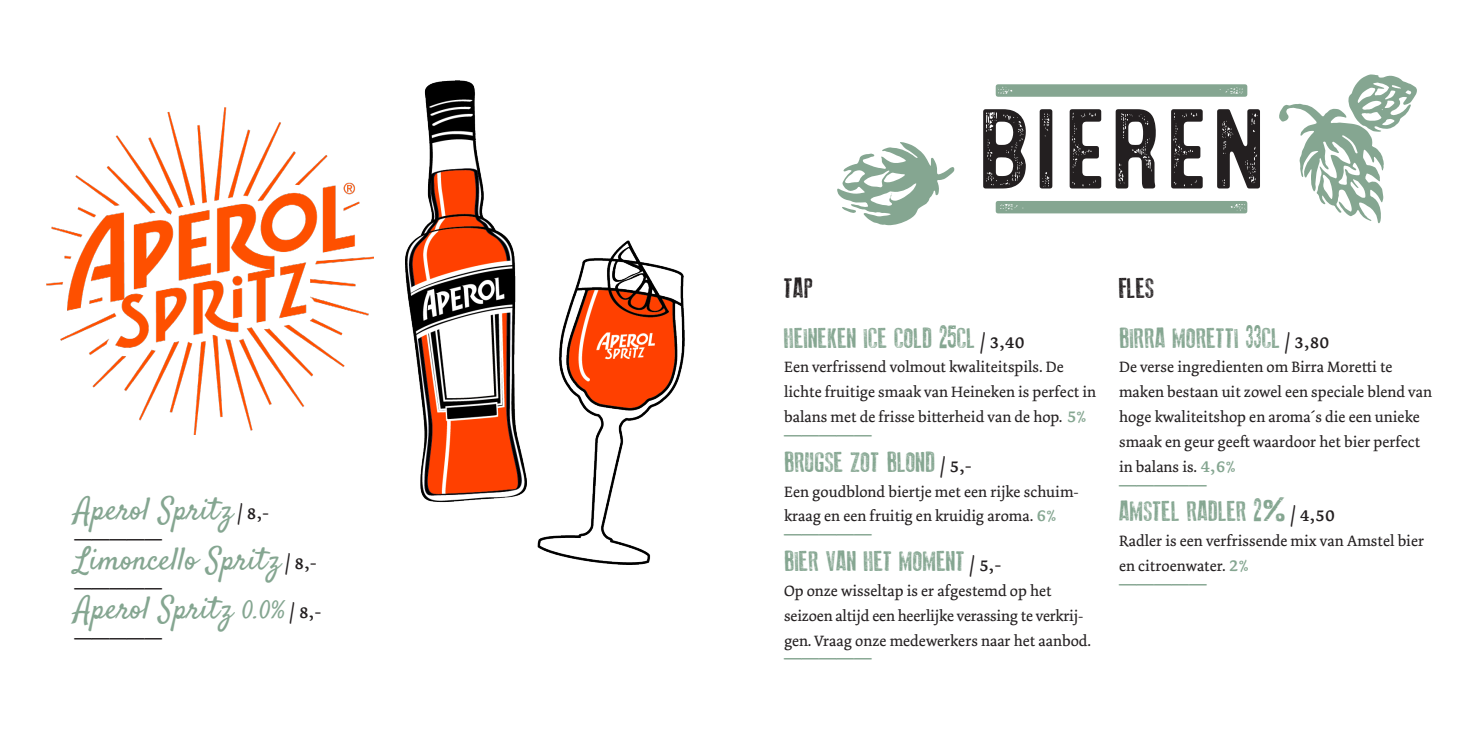
<style>
.page{position:relative;width:1469px;height:735px;background:#fff}
.page>*{position:absolute;margin:0;border:0;box-sizing:border-box;transform-origin:0 0}
.t1{font:31.5px "Satisfy";color:#85a691}
.t2{font:28px/49.7px "Old Press";color:#85a691}
.t3{font:700 17.5px "Dolly Pro";color:#85a691}
.t4{font:700 17.5px "Dolly Pro";color:#231f20}
.t5{font:15.75px/24.8px "Dolly Pro";color:#231f20}
.s1{font-family:"Dolly Pro Regular Small Caps";font-size:21px;color:#231f20}
.s2{font-size:24.5px}
.s3{color:#231f20}
.s4{font-family:"Dolly Pro Regular Small Caps";font-size:21px;color:#85a691}
</style>
<div class="page">
<img style="left:405px;top:81px;width:280px;height:483px">
<img style="left:46px;top:108px;width:327px;height:326px">
<svg style="left:1217px;top:109px;width:42px;height:79px"></svg>
<svg style="left:1115px;top:109px;width:40px;height:79px"></svg>
<svg style="left:1171px;top:109px;width:31px;height:79px"></svg>
<svg style="left:1069px;top:109px;width:32px;height:79px"></svg>
<svg style="left:1039px;top:109px;width:13px;height:79px"></svg>
<svg style="left:983px;top:109px;width:43px;height:79px"></svg>
<div style="left:995px;top:201px;width:252px;height:12px;background:#85a691"></div>
<svg style="left:995px;top:84px;width:252px;height:13px;background:#8baa96"></svg>
<svg style="left:1279px;top:74px;width:137px;height:149px"></svg>
<svg style="left:837px;top:142px;width:117px;height:83px"></svg>
<h1 class="t1" style="left:74px;top:489px;width:196px">Aperol Spritz <span class="s1">/ 8,-</span></h1>
<p class="t4" style="left:74px;top:526px;width:89px">—————</p>
<h1 class="t1" style="left:74px;top:538px;width:244px">Limoncello Spritz <span class="s1">/ 8,-</span></h1>
<p class="t4" style="left:74px;top:576px;width:89px">—————</p>
<h1 class="t1" style="left:74px;top:588px;width:248px">Aperol Spritz <span class="s2">0.0%</span> <span class="s1">/ 8,-</span></h1>
<p class="t4" style="left:74px;top:625px;width:89px">—————</p>
<h2 class="t2" style="left:784px;top:264px;width:242px"><span class="s3">TAP<br></span>HEINEKEN ICE COLD 25CL <span class="s1">/ 3,40</span></h2>
<p class="t5" style="left:784px;top:354px;width:314px">Een verfrissend volmout kwaliteitspils. De lichte fruitige smaak van Heineken is perfect in balans met de frisse bitterheid van de hop. <span class="s4">5%</span></p>
<p class="t3" style="left:784px;top:422px;width:89px">—————</p>
<h2 class="t2" style="left:784px;top:437px;width:189px">BRUGSE ZOT BLOND <span class="s1">/ 5,-</span></h2>
<p class="t5" style="left:784px;top:478px;width:296px">Een goudblond biertje met een rijke schuim&shy;kraag en een fruitig en kruidig aroma. <span class="s4">6%</span></p>
<p class="t3" style="left:784px;top:521px;width:89px">—————</p>
<h2 class="t2" style="left:784px;top:536px;width:219px">BIER VAN HET MOMENT <span class="s1">/ 5,-</span></h2>
<p class="t5" style="left:784px;top:578px;width:308px">Op onze wisseltap is er afgestemd op het seizoen altijd een heerlijke verassing te verkrij&shy;gen. Vraag onze medewerkers naar het aanbod.</p>
<p class="t3" style="left:784px;top:645px;width:89px">—————</p>
<h2 class="t2" style="left:1119px;top:264px;width:212px"><span class="s3">FLES<br></span>BIRRA MORETTI 33CL <span class="s1">/ 3,80</span></h2>
<p class="t5" style="left:1119px;top:354px;width:314px">De verse ingredienten om Birra Moretti te maken bestaan uit zowel een speciale blend van hoge kwaliteitshop en aroma´s die een unieke smaak en geur geeft waardoor het bier perfect in balans is. <span class="s4">4,6%</span></p>
<p class="t3" style="left:1119px;top:472px;width:89px">—————</p>
<h2 class="t2" style="left:1119px;top:487px;width:217px">AMSTEL RADLER 2% <span class="s1">/ 4,50</span></h2>
<p class="t5" style="left:1119px;top:528px;width:306px">Radler is een verfrissende mix van Amstel bier en citroenwater. <span class="s4">2%</span></p>
<p class="t3" style="left:1119px;top:571px;width:89px">—————</p>
</div>
